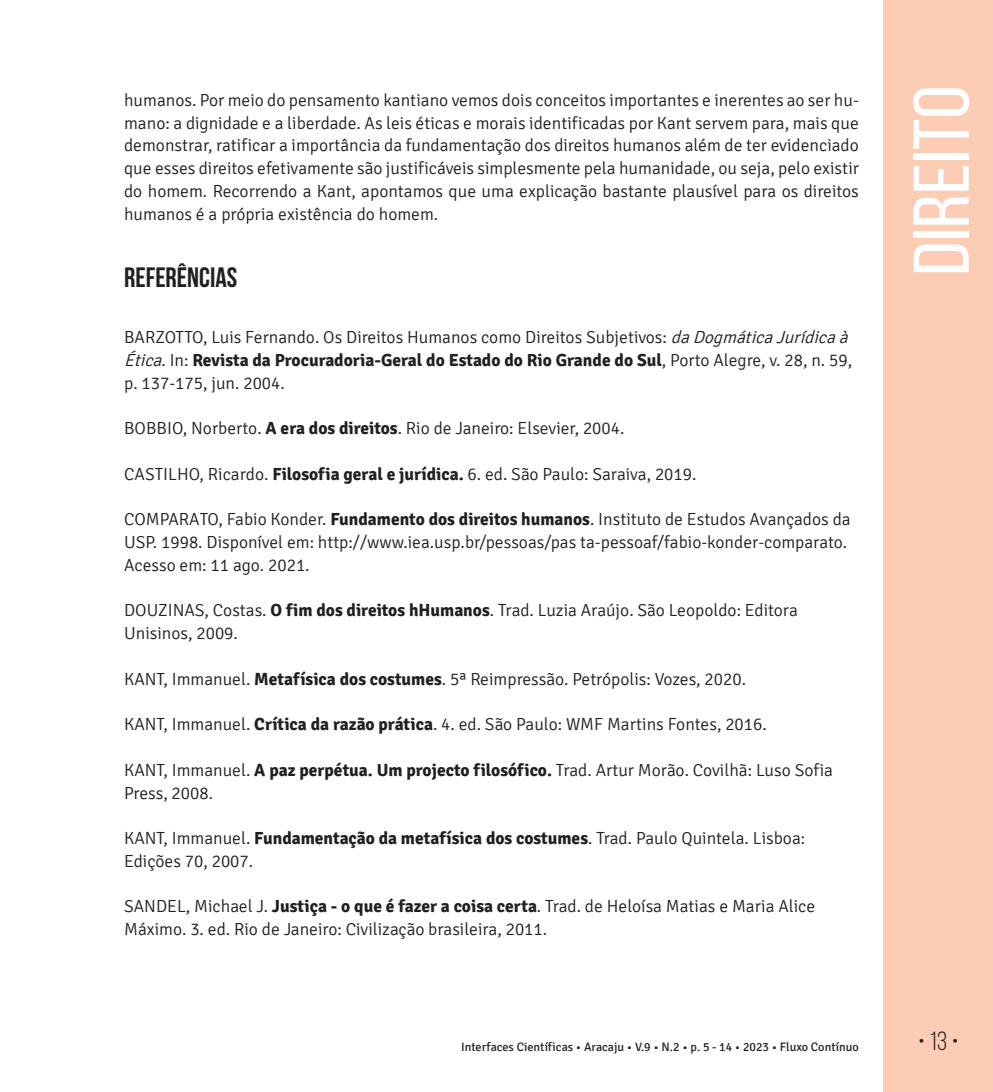
<style>
.page{position:relative;width:993px;height:1092px;background:#fff}
.page>*{position:absolute;margin:0;border:0;box-sizing:border-box;transform-origin:0 0}
.t1{font:78.75px "Bebas Neue";color:#fff;scale:1.09 1}
.t2{font:700 28px "Bebas Neue";color:#231f20}
.t3{font:26.25px "Bebas Neue";color:#231f20}
.t4{font:300 17.5px/22.8px "Signika";color:#231f20}
.t5{font:12.25px "Signika";color:#231f20}
.s1{font-style:italic}
.s2{font-weight:700}
</style>
<div class="page">
<div style="left:883px;top:0;width:109px;height:1091px;background:#fcccb5"></div>
<p class="t4" style="left:124px;top:89px;width:736px;text-align:justify">humanos. Por meio do pensamento kantiano vemos dois conceitos importantes e inerentes ao ser hu&shy;mano: a dignidade e a liberdade. As leis éticas e morais identificadas por Kant servem para, mais que demonstrar, ratificar a importância da fundamentação dos direitos humanos além de ter evidenciado que esses direitos efetivamente são justificáveis simplesmente pela humanidade, ou seja, pelo existir do homem. Recorrendo a Kant, apontamos que uma explicação bastante plausível para os direitos humanos é a própria existência do homem.</p>
<h2 class="t2" style="left:124px;top:262px;width:115px">REFERÊNCIAS</h2>
<p class="t4" style="left:124px;top:326px;width:730px;text-align:justify">BARZOTTO, Luis Fernando. Os Direitos Humanos como Direitos Subjetivos: <span class="s1">daDogmáticaJurídicaà Ética</span>. In: <span class="s2">Revista da Procuradoria-Geral do Estado do Rio Grande do Sul</span>, Porto Alegre, v. 28, n. 59, p. 137-175, jun. 2004.</p>
<p class="t4" style="left:124px;top:417px;width:501px">BOBBIO, Norberto. <span class="s2">A era dos direitos</span>. Rio de Janeiro: Elsevier, 2004.</p>
<p class="t4" style="left:124px;top:463px;width:573px">CASTILHO, Ricardo. <span class="s2">Filosofia geral e jurídica.</span> 6. ed. São Paulo: Saraiva, 2019.</p>
<p class="t4" style="left:124px;top:508px;width:727px">COMPARATO, Fabio Konder. <span class="s2">Fundamento dos direitos humanos</span>. Instituto de Estudos Avançados da<br>USP. 1998. Disponível em: http://www.iea.usp.br/pessoas/pas ta-pessoaf/fabio-konder-comparato.<br>Acesso em: 11 ago. 2021.</p>
<p class="t4" style="left:124px;top:599px;width:675px">DOUZINAS, Costas. <span class="s2">O fim dos direitos hHumanos</span>. Trad. Luzia Araújo. São Leopoldo: Editora<br>Unisinos, 2009.</p>
<p class="t4" style="left:124px;top:667px;width:623px">KANT, Immanuel. <span class="s2">Metafísica dos costumes</span>. 5ª Reimpressão. Petrópolis: Vozes, 2020.</p>
<p class="t4" style="left:124px;top:713px;width:644px">KANT, Immanuel. <span class="s2">Crítica da razão prática</span>. 4. ed. São Paulo: WMF Martins Fontes, 2016.</p>
<p class="t4" style="left:124px;top:758px;width:710px">KANT, Immanuel. <span class="s2">A paz perpétua. Um projecto filosófico.</span> Trad. Artur Morão. Covilhã: Luso Sofia<br>Press, 2008.</p>
<p class="t4" style="left:124px;top:827px;width:682px">KANT, Immanuel. <span class="s2">Fundamentação da metafísica dos costumes</span>. Trad. Paulo Quintela. Lisboa:<br>Edições 70, 2007.</p>
<p class="t4" style="left:124px;top:895px;width:692px">SANDEL, Michael J. <span class="s2">Justiça - o que é fazer a coisa certa</span>. Trad. de Heloísa Matias e Maria Alice<br>Máximo. 3. ed. Rio de Janeiro: Civilização brasileira, 2011.</p>
<h1 class="t1" style="left:898px;top:275px;width:176px;rotate:-90deg">Direito</h1>
<p class="t5" style="left:461px;top:1040px;width:399px">Interfaces Científicas • Aracaju • V.9 • N.2 • p. 5 - 14 • 2023 • Fluxo Contínuo</p>
<h3 class="t3" style="left:917px;top:1026px;width:42px">• 13 •</h3>
</div>
